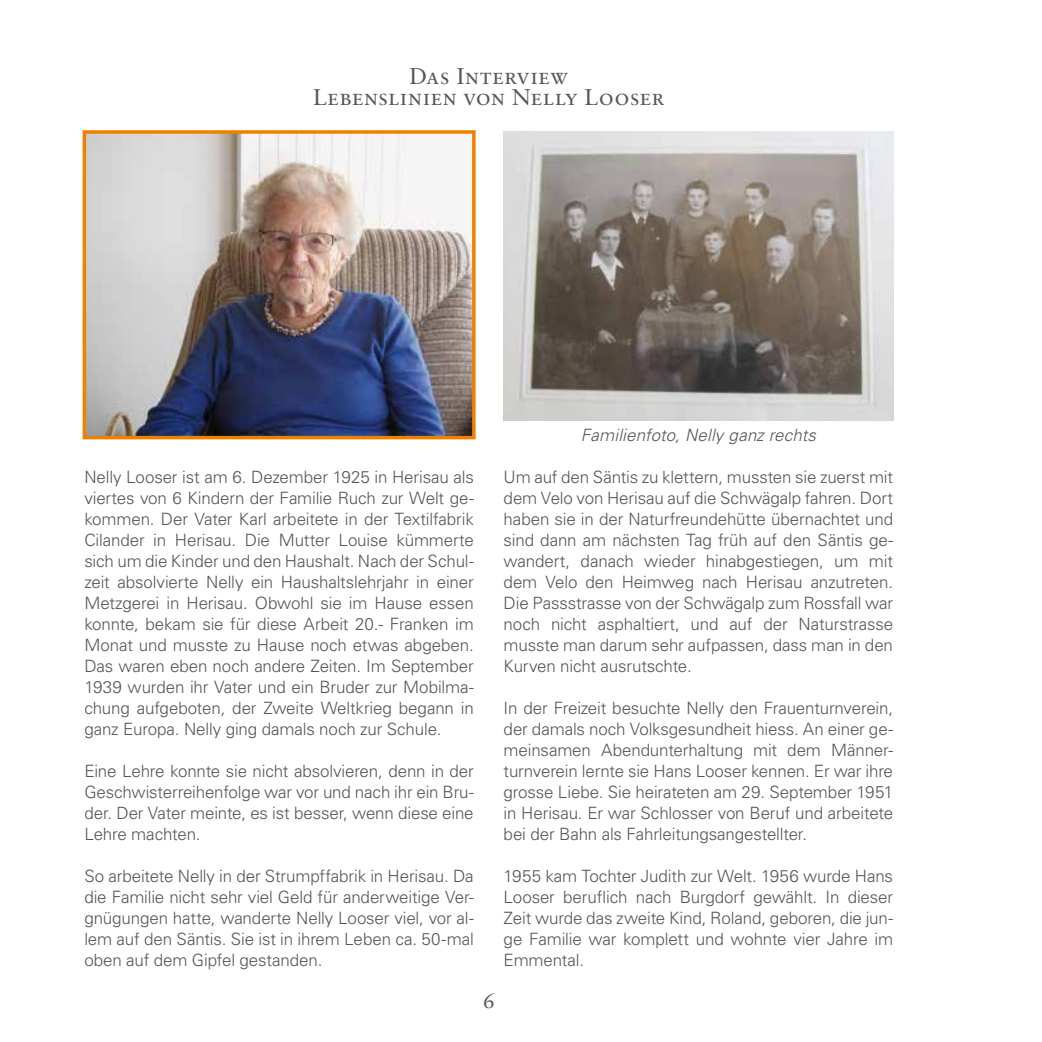
<style>
.page{position:relative;width:1042px;height:1042px;background:#fff}
.page>*{position:absolute;margin:0;border:0;box-sizing:border-box;transform-origin:0 0}
.t1{font:22.75px/21px "Sabon Roman SC";letter-spacing:.025em;color:#565655;text-align:center}
.t2{font:300 16.97px/21px "Univers LT Std";letter-spacing:-.01em;color:#565655;text-align:justify}
.t3{font:italic 300 16.97px "Univers LT Std";letter-spacing:.01em;color:#565655}
</style>
<div class="page">
<img style="left:88px;top:135px;width:382px;height:299px">
<div style="left:83px;top:130px;width:392px;height:309px;border:4px solid #f08000"></div>
<img style="left:504px;top:132px;width:389px;height:288px">
<h1 class="t1" style="left:313px;top:65px;width:353px">Das Interview<br>Lebenslinien von Nelly Looser</h1>
<p class="t2" style="left:84px;top:467px;width:391px">Nelly Looser ist am 6. Dezember 1925 in Herisau als viertes von 6 Kindern der Familie Ruch zur Welt ge&shy;kommen. Der Vater Karl arbeitete in der Textilfabrik Cilander in Herisau. Die Mutter Louise kümmerte sich um die Kinder und den Haushalt. Nach der Schul&shy;zeit absolvierte Nelly ein Haushaltslehrjahr in einer Metzgerei in Herisau. Obwohl sie im Hause essen konnte, bekam sie für diese Arbeit 20.- Franken im Monat und musste zu Hause noch etwas abgeben.<br>Das waren eben noch andere Zeiten. Im September 1939 wurden ihr Vater und ein Bruder zur Mobilma&shy;chung aufgeboten, der Zweite Weltkrieg begann in ganz Europa. Nelly ging damals noch zur Schule.</p>
<p class="t2" style="left:84px;top:760px;width:391px">Eine Lehre konnte sie nicht absolvieren, denn in der Geschwisterreihenfolge war vor und nach ihr ein Bru&shy;der. Der Vater meinte, es ist besser, wenn diese eine Lehre machten.</p>
<p class="t2" style="left:84px;top:865px;width:391px">So arbeitete Nelly in der Strumpffabrik in Herisau. Da die Familie nicht sehr viel Geld für anderweitige Ver&shy;gnügungen hatte, wanderte Nelly Looser viel, vor al&shy;lem auf den Säntis. Sie ist in ihrem Leben ca. 50-mal oben auf dem Gipfel gestanden.</p>
<p class="t3" style="left:581px;top:425px;width:237px">Familienfoto, Nelly ganz rechts</p>
<p class="t2" style="left:504px;top:466px;width:391px">Um auf den Säntis zu klettern, mussten sie zuerst mit dem Velo von Herisau auf die Schwägalp fahren. Dort haben sie in der Naturfreundehütte übernachtet und sind dann am nächsten Tag früh auf den Säntis ge&shy;wandert, danach wieder hinabgestiegen, um mit dem Velo den Heimweg nach Herisau anzutreten.<br>Die Passstrasse von der Schwägalp zum Rossfall war noch nicht asphaltiert, und auf der Naturstrasse musste man darum sehr aufpassen, dass man in den Kurven nicht ausrutschte.</p>
<p class="t2" style="left:504px;top:697px;width:391px">In der Freizeit besuchte Nelly den Frauenturnverein, der damals noch Volksgesundheit hiess. An einer ge&shy;meinsamen Abendunterhaltung mit dem Männer&shy;turnverein lernte sie Hans Looser kennen. Er war ihre grosse Liebe. Sie heirateten am 29. September 1951 in Herisau. Er war Schlosser von Beruf und arbeitete bei der Bahn als Fahrleitungsangestellter.</p>
<p class="t2" style="left:504px;top:865px;width:391px">1955 kam Tochter Judith zur Welt. 1956 wurde Hans Looser beruflich nach Burgdorf gewählt. In dieser Zeit wurde das zweite Kind, Roland, geboren, die jun&shy;ge Familie war komplett und wohnte vier Jahre im Emmental.</p>
<h1 class="t1" style="left:482px;top:989px;width:14px">6</h1>
</div>
